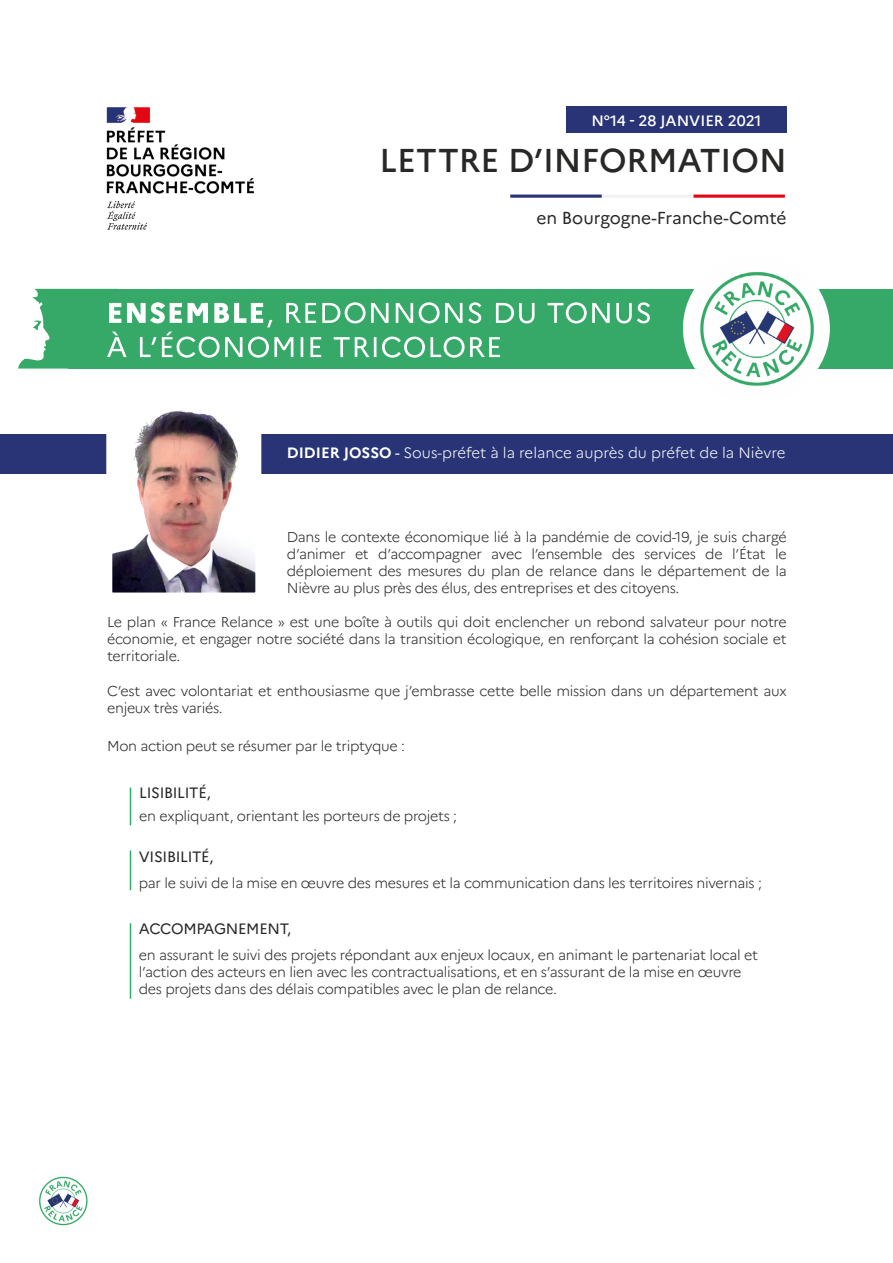
<style>
.page{position:relative;width:893px;height:1263px;background:#fff}
.page>*{position:absolute;margin:0;border:0;box-sizing:border-box;transform-origin:0 0}
.t1{font:500 33px "Marianne";color:#282827}
.t2{font:17.4px "Marianne";color:#282827}
.t3{font:300 15px "Marianne";color:#fff}
.t4{font:15px "Marianne";letter-spacing:-.02em;color:#282827}
.t5{font:500 15px "Marianne";color:#fff}
.t6{font:300 14.25px/17.1px "Marianne";letter-spacing:-.02em;color:#282827;text-align:justify}
.s1{font-weight:700}
.s2{font-weight:400}
</style>
<div class="page">
<div style="left:68px;top:289px;width:825px;height:80px;background:#36a968"></div>
<hr style="left:510px;top:195px;width:92px;height:3px;background:#283475">
<hr style="left:693px;top:195px;width:92px;height:3px;background:#e30613">
<hr style="left:602px;top:195px;width:91px;height:3px;background:#f2f2f2">
<img style="left:107px;top:107px;width:147px;height:123px">
<div style="left:566px;top:106px;width:221px;height:27px;background:#283475"></div>
<img style="left:683px;top:255px;width:147px;height:147px;border-radius:73px">
<div style="left:0;top:434px;width:893px;height:40px;background:#283475"></div>
<img style="left:113px;top:410px;width:141px;height:181px">
<div style="left:106px;top:401px;width:155px;height:197px;border:6px solid #fff"></div>
<img style="left:32px;top:1169px;width:62px;height:62px;border-radius:31px">
<svg style="left:18px;top:289px;width:632px;height:80px"></svg>
<hr style="left:130px;top:787px;width:1px;height:38px;background:#2fac66">
<hr style="left:130px;top:923px;width:1px;height:76px;background:#2fac66">
<hr style="left:130px;top:850px;width:1px;height:40px;background:#2fac66">
<p class="t5" style="left:591px;top:111px;width:172px">N°14 - 28 JANVIER 2021</p>
<h1 class="t1" style="left:379px;top:140px;width:409px">LETTRE D’INFORMATION</h1>
<p class="t2" style="left:536px;top:207px;width:252px">en Bourgogne-Franche-Comté</p>
<p class="t3" style="left:287px;top:444px;width:500px"><span class="s1">DIDIER JOSSO</span> <span class="s2">-</span> Sous-préfet à la relance auprès du préfet de la Nièvre</p>
<p class="t6" style="left:287px;top:528px;width:501px">Dans le contexte économique lié à la pandémie de covid-19, je suis chargé d’animer et d’accompagner avec l’ensemble des services de l’État le déploiement des mesures du plan de relance dans le département de la Nièvre au plus près des élus, des entreprises et des citoyens.</p>
<p class="t6" style="left:107px;top:613px;width:681px">Le plan « France Relance » est une boîte à outils qui doit enclencher un rebond salvateur pour notre économie, et engager notre société dans la transition écologique, en renforçant la cohésion sociale et territoriale.</p>
<p class="t6" style="left:107px;top:682px;width:681px">C’est avec volontariat et enthousiasme que j’embrasse cette belle mission dans un département aux enjeux très variés.</p>
<p class="t6" style="left:107px;top:737px;width:299px">Mon action peut se résumer par le triptyque :</p>
<p class="t4" style="left:139px;top:783px;width:73px">LISIBILITÉ,</p>
<p class="t6" style="left:139px;top:807px;width:319px">en expliquant, orientant les porteurs de projets ;</p>
<p class="t4" style="left:139px;top:848px;width:76px">VISIBILITÉ,</p>
<p class="t6" style="left:139px;top:874px;width:625px">par le suivi de la mise en œuvre des mesures et la communication dans les territoires nivernais ;</p>
<p class="t4" style="left:139px;top:920px;width:154px">ACCOMPAGNEMENT,</p>
<p class="t6" style="left:139px;top:946px;width:621px;text-align:left">en assurant le suivi des projets répondant aux enjeux locaux, en animant le partenariat local et l’action des acteurs en lien avec les contractualisations, et en s’assurant de la mise en œuvre des projets dans des délais compatibles avec le plan de relance.</p>
</div>
